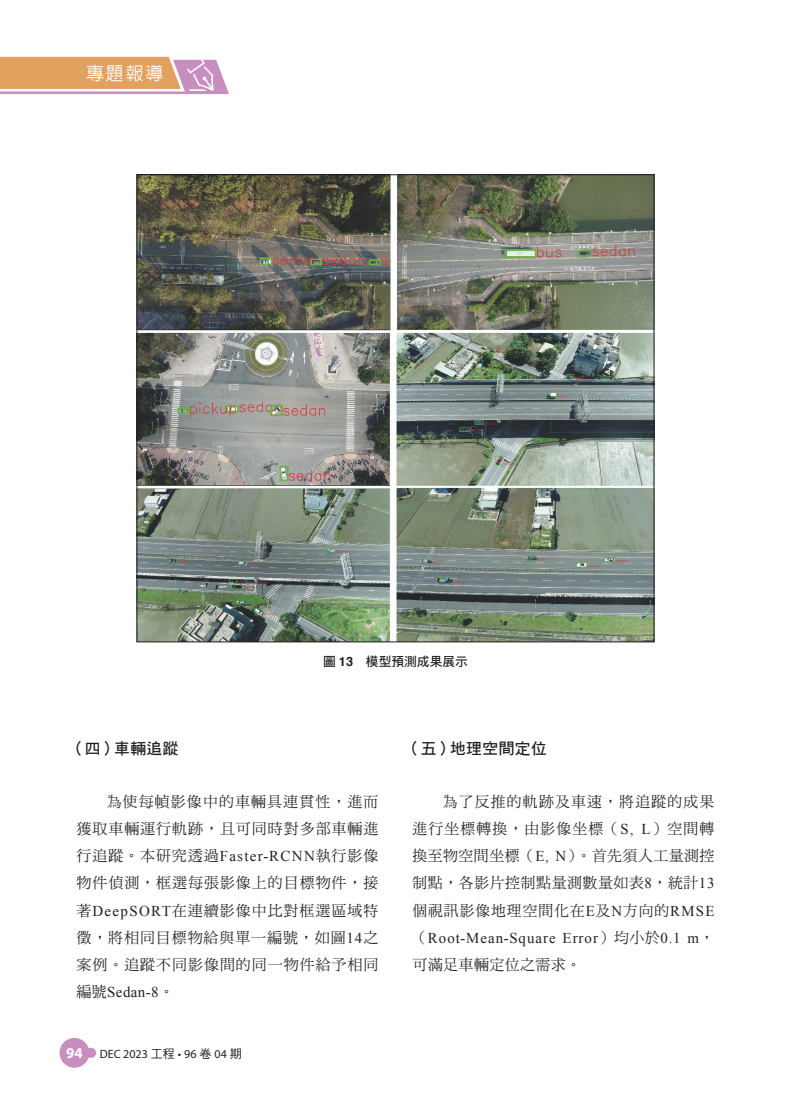
<style>
.page{position:relative;width:808px;height:1106px;background:#fff}
.page>*{position:absolute;margin:0;border:0;box-sizing:border-box;transform-origin:0 0}
.t1{font:500 18px "AR Hei B5";color:#fff}
.t2{font:15.75px "DF Hei Std W7";letter-spacing:.03em;color:#231f20}
.t3{font:15px/27px "DF Ming Std W5";letter-spacing:.06em;color:#231f20;text-align:justify}
.t4{font:15px "Times New Roman";letter-spacing:.07em;color:#231f20}
.t5{font:15px "DF Ming Std W5";letter-spacing:.025em;color:#231f20}
.t6{font:12.75px "DF Hei Std W7";color:#231f20}
.t7{font:12px "Myriad Pro";color:#231f20}
.s1{font-family:"Helvetica";font-weight:700}
.s2{font-family:"Times New Roman"}
.s3{font-family:"DF Ming Std W5"}
.s4{font-weight:700;font-size:15px;color:#fff}
.s5{font-family:"DF Hei Std W5"}
</style>
<div class="page">
<div style="left:60px;top:1037px;width:29px;height:30px;background:#c78ebf;border-radius:50%"></div>
<div style="left:70px;top:1047px;width:26px;height:10px;background:#c78ebf;border-radius:5px"></div>
<svg style="left:0;top:57px;width:229px;height:37px;background:#e0a988"></svg>
<img style="left:139px;top:176px;width:513px;height:464px">
<p class="t1" style="left:86px;top:64px;width:79px">專題報導</p>
<p class="t6" style="left:323px;top:654px;width:146px">圖 <span class="s1">13</span>　模型預測成果展示</p>
<p class="t2" style="left:69px;top:740px;width:111px">（四）車輛追蹤</p>
<p class="t3" style="left:77px;top:788px;width:303px;text-indent:30px">為使每幀影像中的車輛具連貫性，進而獲取車輛運行軌跡，且可同時對多部車輛進行追蹤。本研究透過<span class="s2">Faster-RCNN</span>執行影像物件偵測，框選每張影像上的目標物件，接著<span class="s2">DeepSORT</span>在連續影像中比對框選區域特徵，將相同目標物給與單一編號，如圖<span class="s2">14</span>之案例。追蹤不同影像間的同一物件給予相同</p>
<p class="t4" style="left:77px;top:981px;width:99px"><span class="s3">編號</span>Sedan-8<span class="s3">。</span></p>
<p class="t7" style="left:66px;top:1046px;width:177px"><span class="s4">94</span> DEC 2023 <span class="s5">工程</span> • 96 <span class="s5">卷</span> 04 <span class="s5">期</span></p>
<p class="t2" style="left:405px;top:740px;width:144px">（五）地理空間定位</p>
<p class="t3" style="left:412px;top:788px;width:303px;text-indent:30px">為了反推的軌跡及車速，將追蹤的成果進行坐標轉換，由影像坐標（<span class="s2">S, L</span>）空間轉換至物空間坐標（<span class="s2">E, N</span>）。首先須人工量測控制點，各影片控制點量測數量如表<span class="s2">8</span>，統計<span class="s2">13</span>個視訊影像地理空間化在<span class="s2">E</span>及<span class="s2">N</span>方向的<span class="s2">RMSE</span></p>
<p class="t4" style="left:412px;top:927px;width:303px"><span class="s3">（</span>Root-Mean-Square Error<span class="s3">）均小於</span>0.1 m<span class="s3">，</span></p>
<p class="t5" style="left:412px;top:956px;width:170px">可滿足車輛定位之需求。</p>
</div>
